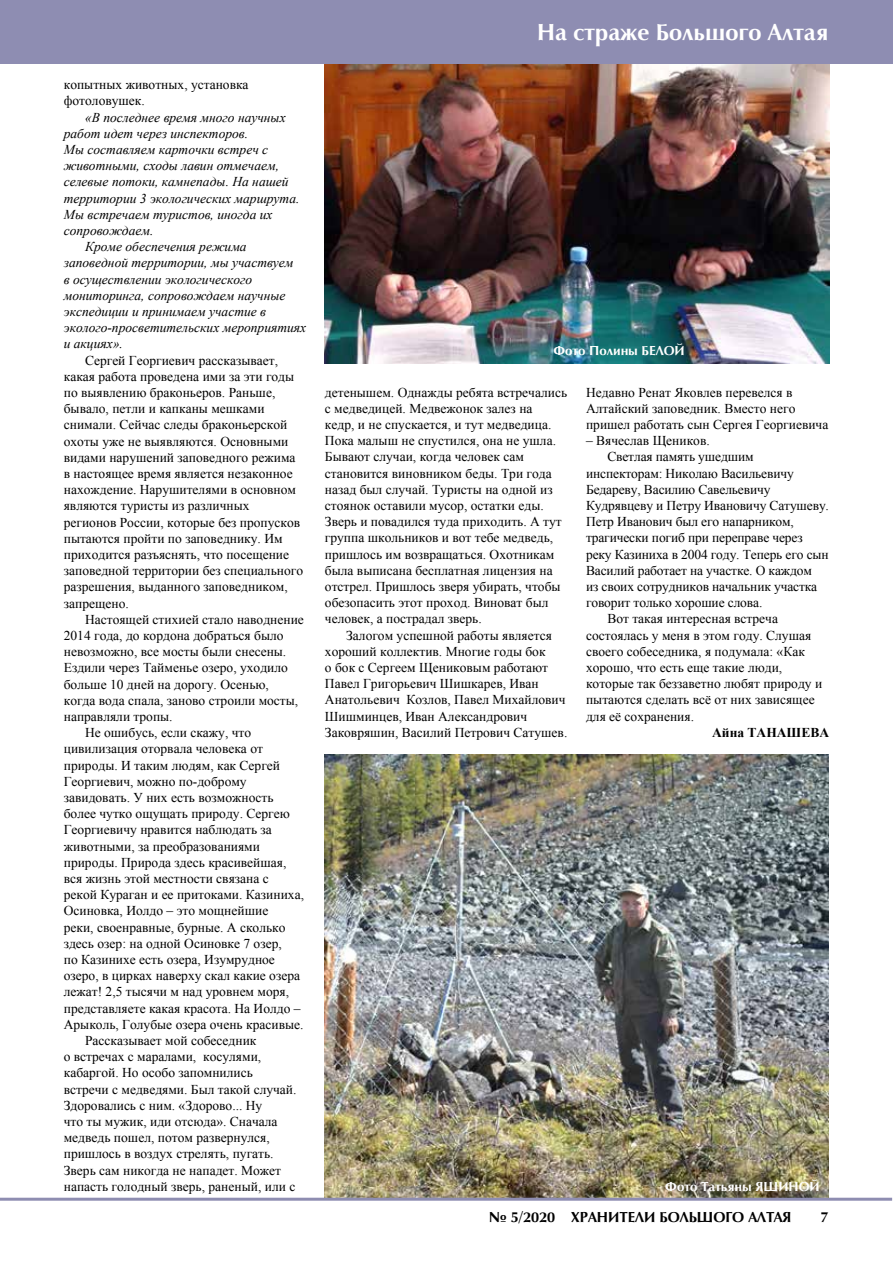
<style>
.page{position:relative;width:893px;height:1263px;background:#fff}
.page>*{position:absolute;margin:0;border:0;box-sizing:border-box;transform-origin:0 0}
.t1{font:700 24px "Vera Humana 95";color:#fff}
.t2{font:700 15px "Vera Humana 95";color:#000}
.t3{font:13.5px/16.2px "Times New Roman";color:#000}
.t4{font:italic 13.5px "Times New Roman";color:#000}
.t5{font:700 13.5px "Vera Humana 95";color:#fff}
.t6{font:700 13.5px "Times New Roman";color:#000}
</style>
<div class="page">
<img style="left:325px;top:64px;width:504px;height:299px">
<div style="left:0;top:0;width:893px;height:64px;background:#8e8db2"></div>
<img style="left:324px;top:754px;width:504px;height:444px">
<hr style="left:0;top:1198px;width:892px;height:3px;background:#8e8db1">
<p class="t3" style="left:64px;top:76px;width:186px">копытных животных, установка фотоловушек.</p>
<p class="t4" style="left:85px;top:108px;width:202px">«В последнее время много научных</p>
<p class="t4" style="left:64px;top:124px;width:186px">работ идет через инспекторов.</p>
<p class="t4" style="left:64px;top:140px;width:206px">Мы составляем карточки встреч с</p>
<p class="t4" style="left:64px;top:156px;width:217px">животными, сходы лавин отмечаем,</p>
<p class="t4" style="left:64px;top:172px;width:226px">селевые потоки, камнепады. На нашей</p>
<p class="t4" style="left:64px;top:189px;width:237px">территории 3 экологических маршрута.</p>
<p class="t4" style="left:64px;top:205px;width:210px">Мы встречаем туристов, иногда их</p>
<p class="t4" style="left:64px;top:221px;width:91px">сопровождаем.</p>
<p class="t4" style="left:85px;top:237px;width:163px">Кроме обеспечения режима</p>
<p class="t4" style="left:64px;top:253px;width:231px">заповедной территории, мы участвуем</p>
<p class="t4" style="left:64px;top:270px;width:190px">в осуществлении экологического</p>
<p class="t4" style="left:64px;top:286px;width:223px">мониторинга, сопровождаем научные</p>
<p class="t4" style="left:64px;top:302px;width:204px">экспедиции и принимаем участие в</p>
<p class="t4" style="left:64px;top:318px;width:244px">эколого-просветительских мероприятиях</p>
<p class="t4" style="left:64px;top:334px;width:61px">и акциях».</p>
<p class="t3" style="left:64px;top:352px;width:241px;text-indent:21px">Сергей Георгиевич рассказывает, какая работа проведена ими за эти годы по выявлению браконьеров. Раньше, бывало, петли и капканы мешками снимали. Сейчас следы браконьерской охоты уже не выявляются. Основными видами нарушений заповедного режима в настоящее время является незаконное нахождение. Нарушителями в основном являются туристы из различных регионов России, которые без пропусков пытаются пройти по заповеднику. Им приходится разъяснять, что посещение заповедной территории без специального разрешения, выданного заповедником, запрещено.</p>
<p class="t3" style="left:85px;top:611px;width:220px">Настоящей стихией стало наводнение</p>
<p class="t3" style="left:64px;top:627px;width:221px">2014 года, до кордона добраться было</p>
<p class="t3" style="left:64px;top:643px;width:224px">невозможно, все мосты были снесены.</p>
<p class="t3" style="left:64px;top:659px;width:226px">Ездили через Тайменье озеро, уходило</p>
<p class="t3" style="left:64px;top:676px;width:207px">больше 10 дней на дорогу. Осенью,</p>
<p class="t3" style="left:64px;top:692px;width:236px">когда вода спала, заново строили мосты,</p>
<p class="t3" style="left:64px;top:708px;width:110px">направляли тропы.</p>
<p class="t3" style="left:85px;top:724px;width:168px">Не ошибусь, если скажу, что</p>
<p class="t3" style="left:64px;top:740px;width:201px">цивилизация оторвала человека от</p>
<p class="t3" style="left:64px;top:757px;width:218px">природы. И таким людям, как Сергей</p>
<p class="t3" style="left:64px;top:773px;width:184px">Георгиевич, можно по-доброму</p>
<p class="t3" style="left:64px;top:789px;width:211px">завидовать. У них есть возможность</p>
<p class="t3" style="left:64px;top:805px;width:227px">более чутко ощущать природу. Сергею</p>
<p class="t3" style="left:64px;top:821px;width:210px">Георгиевичу нравится наблюдать за</p>
<p class="t3" style="left:64px;top:838px;width:198px">животными, за преобразованиями</p>
<p class="t3" style="left:64px;top:854px;width:224px">природы. Природа здесь красивейшая,</p>
<p class="t3" style="left:64px;top:870px;width:207px">вся жизнь этой местности связана с</p>
<p class="t3" style="left:64px;top:886px;width:242px">рекой Кураган и ее притоками. Казиниха,</p>
<p class="t3" style="left:64px;top:902px;width:206px">Осиновка, Иолдо – это мощнейшие</p>
<p class="t3" style="left:64px;top:919px;width:223px">реки, своенравные, бурные. А сколько</p>
<p class="t3" style="left:64px;top:935px;width:220px">здесь озер: на одной Осиновке 7 озер,</p>
<p class="t3" style="left:64px;top:951px;width:213px">по Казинихе есть озера, Изумрудное</p>
<p class="t3" style="left:64px;top:967px;width:238px">озеро, в цирках наверху скал какие озера</p>
<p class="t3" style="left:64px;top:983px;width:227px">лежат! 2,5 тысячи м над уровнем моря,</p>
<p class="t3" style="left:64px;top:1000px;width:238px">представляете какая красота. На Иолдо –</p>
<p class="t3" style="left:64px;top:1016px;width:241px">Арыколь, Голубые озера очень красивые.</p>
<p class="t3" style="left:85px;top:1032px;width:173px">Рассказывает мой собеседник</p>
<p class="t3" style="left:64px;top:1048px;width:199px">о встречах с маралами, косулями,</p>
<p class="t3" style="left:64px;top:1064px;width:191px">кабаргой. Но особо запомнились</p>
<p class="t3" style="left:64px;top:1081px;width:234px">встречи с медведями. Был такой случай.</p>
<p class="t3" style="left:64px;top:1097px;width:200px">Здоровались с ним. «Здорово... Ну</p>
<p class="t3" style="left:64px;top:1113px;width:215px">что ты мужик, иди отсюда». Сначала</p>
<p class="t3" style="left:64px;top:1129px;width:208px">медведь пошел, потом развернулся,</p>
<p class="t3" style="left:64px;top:1145px;width:211px">пришлось в воздух стрелять, пугать.</p>
<p class="t3" style="left:64px;top:1162px;width:219px">Зверь сам никогда не нападет. Может</p>
<p class="t3" style="left:64px;top:1178px;width:233px">напасть голодный зверь, раненый, или с</p>
<h1 class="t1" style="left:537px;top:18px;width:293px">На страже Большого Алтая</h1>
<p class="t5" style="left:553px;top:342px;width:133px">Фото Полины БЕЛОЙ</p>
<p class="t3" style="left:325px;top:384px;width:244px">детенышем. Однажды ребята встречались с медведицей. Медвежонок залез на<br>кедр, и не спускается, и тут медведица.<br>Пока малыш не спустился, она не ушла.<br>Бывают случаи, когда человек сам становится виновником беды. Три года назад был случай. Туристы на одной из стоянок оставили мусор, остатки еды.<br>Зверь и повадился туда приходить. А тут группа школьников и вот тебе медведь, пришлось им возвращаться. Охотникам была выписана бесплатная лицензия на отстрел. Пришлось зверя убирать, чтобы обезопасить этот проход. Виноват был человек, а пострадал зверь.</p>
<p class="t3" style="left:325px;top:627px;width:244px;text-indent:21px">Залогом успешной работы является хороший коллектив. Многие годы бок<br>о бок с Сергеем Щениковым работают Павел Григорьевич Шишкарев, Иван Анатольевич Козлов, Павел Михайлович Шишминцев, Иван Александрович Заковряшин, Василий Петрович Сатушев.</p>
<p class="t3" style="left:586px;top:384px;width:244px">Недавно Ренат Яковлев перевелся в<br>Алтайский заповедник. Вместо него пришел работать сын Сергея Георгиевича</p>
<p class="t3" style="left:586px;top:432px;width:125px">– Вячеслав Щеников.</p>
<p class="t3" style="left:607px;top:448px;width:148px">Светлая память ушедшим</p>
<p class="t3" style="left:586px;top:465px;width:209px">инспекторам: Николаю Васильевичу</p>
<p class="t3" style="left:586px;top:481px;width:186px">Бедареву, Василию Савельевичу</p>
<p class="t3" style="left:586px;top:497px;width:244px">Кудрявцеву и Петру Ивановичу Сатушеву.</p>
<p class="t3" style="left:586px;top:513px;width:209px">Петр Иванович был его напарником,</p>
<p class="t3" style="left:586px;top:529px;width:218px">трагически погиб при переправе через</p>
<p class="t3" style="left:586px;top:546px;width:244px">реку Казиниха в 2004 году. Теперь его сын</p>
<p class="t3" style="left:586px;top:562px;width:227px">Василий работает на участке. О каждом</p>
<p class="t3" style="left:586px;top:578px;width:233px">из своих сотрудников начальник участка</p>
<p class="t3" style="left:586px;top:594px;width:178px">говорит только хорошие слова.</p>
<p class="t3" style="left:607px;top:610px;width:172px">Вот такая интересная встреча</p>
<p class="t3" style="left:586px;top:627px;width:227px">состоялась у меня в этом году. Слушая</p>
<p class="t3" style="left:586px;top:643px;width:220px">своего собеседника, я подумала: «Как</p>
<p class="t3" style="left:586px;top:659px;width:198px">хорошо, что есть еще такие люди,</p>
<p class="t3" style="left:586px;top:675px;width:238px">которые так беззаветно любят природу и</p>
<p class="t3" style="left:586px;top:691px;width:230px">пытаются сделать всё от них зависящее</p>
<p class="t3" style="left:586px;top:708px;width:110px">для её сохранения.</p>
<p class="t6" style="left:712px;top:723px;width:119px">Айна ТАНАШЕВА</p>
<p class="t5" style="left:665px;top:1178px;width:156px">Фото Татьяны ЯШИНОЙ</p>
<p class="t2" style="left:489px;top:1208px;width:304px">№ 5/2020 ХРАНИТЕЛИ БОЛЬШОГО АЛТАЯ</p>
<p class="t2" style="left:820px;top:1208px;width:10px">7</p>
</div>
